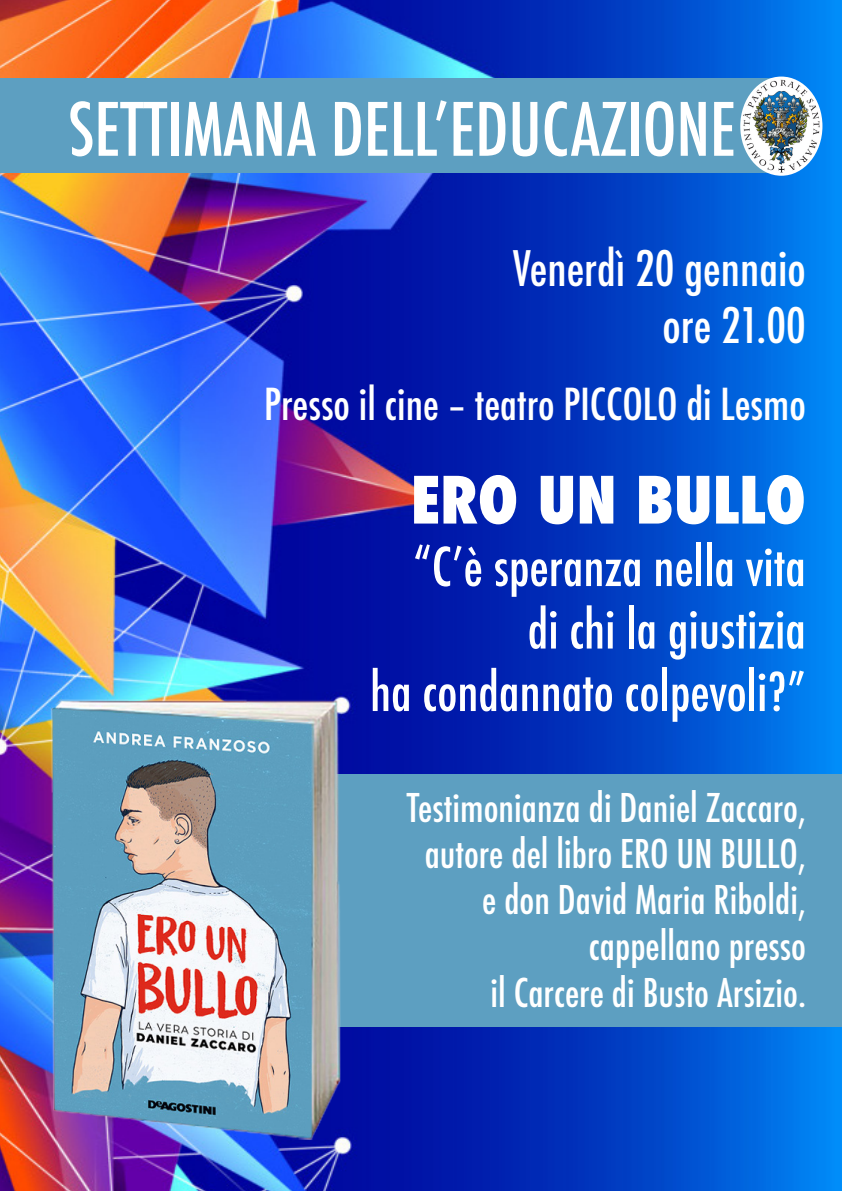
<style>
.page{position:relative;width:842px;height:1191px;background:#fff}
.page>*{position:absolute;margin:0;border:0;box-sizing:border-box;transform-origin:0 0}
.t1{font:500 condensed 71.4px "Futura";color:#fff}
.t2{font:800 condensed 63.3px "Futura";color:#fff}
.t3{font:500 condensed 52.1px/62.5px "Futura";color:#fff;text-align:right}
.t4{font:500 condensed 47.6px/57.1px "Futura";color:#fff;text-align:right}
.t5{font:500 condensed 42.8px "Futura";color:#fff}
.t6{font:500 condensed 38.5px/46.2px "Futura";color:#fff;text-align:center}
</style>
<div class="page">
<img style="left:0;top:0;width:842px;height:1191px">
<div style="left:0;top:78px;width:778px;height:95px;background:#5d9fc1"></div>
<div style="left:228px;top:774px;width:614px;height:252px;background:#5d9fc1"></div>
<img style="left:11px;top:628px;width:369px;height:563px">
<img style="left:740px;top:77px;width:82px;height:99px">
<p class="t1" style="left:68px;top:84px;width:670px">SETTIMANA DELL’EDUCAZIONE</p>
<p class="t4" style="left:513px;top:240px;width:294px">Venerdì 20 gennaio ore 21.00</p>
<p class="t5" style="left:264px;top:376px;width:543px">Presso il cine – teatro PICCOLO di Lesmo</p>
<p class="t2" style="left:411px;top:457px;width:397px">ERO UN BULLO</p>
<p class="t3" style="left:370px;top:536px;width:437px">“C’è speranza nella vita di chi la giustizia<br>ha condannato colpevoli?”</p>
<p class="t6" style="left:407px;top:784px;width:401px">Testimonianza di Daniel Zaccaro, autore del libro ERO UN BULLO,</p>
<p class="t6" style="left:482px;top:877px;width:325px;text-align:right">e don David Maria Riboldi, cappellano presso<br>il Carcere di Busto Arsizio.</p>
</div>
